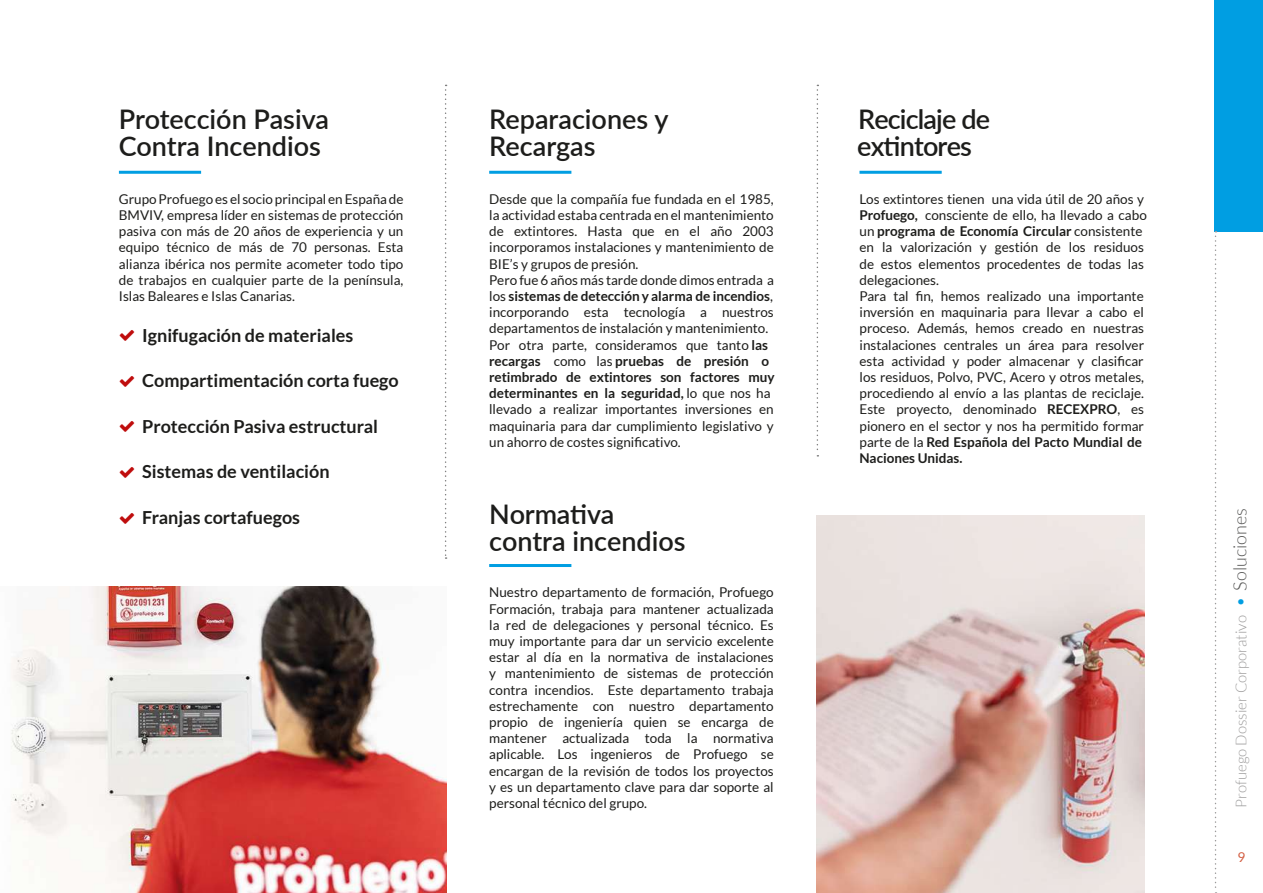
<style>
.page{position:relative;width:1263px;height:893px;background:#fff}
.page>*{position:absolute;margin:0;border:0;box-sizing:border-box;transform-origin:0 0}
.t1{font:600 27px/27px "Lato";letter-spacing:-.005em;color:#1d1d1b}
.t2{font:600 27px "Lato";letter-spacing:-.03em;color:#1d1d1b}
.t3{font:700 18px "Lato";color:#1d1d1b}
.t4{font:300 15px "Lato";color:#9c9b9b}
.t5{font:13.5px/16.2px "Lato";color:#1d1d1b;text-align:justify}
.t6{font:13.5px "Lato";color:#d35f43}
.s1{font-weight:700}
.s2{font-size:18px;color:#009ee2}
.s3{font-size:18px;color:#575756}
</style>
<div class="page">
<div style="left:1215px;top:0;width:48px;height:232px;background:#009ee2"></div>
<svg style="left:1215px;top:231px;width:1px;height:662px"></svg>
<svg style="left:445px;top:85px;width:2px;height:474px"></svg>
<svg style="left:817px;top:85px;width:1px;height:372px"></svg>
<hr style="left:119px;top:171px;width:82px;height:3px;background:#009ee2">
<hr style="left:489px;top:171px;width:82px;height:3px;background:#009ee2">
<hr style="left:859px;top:171px;width:83px;height:3px;background:#009ee2">
<hr style="left:489px;top:564px;width:82px;height:3px;background:#009ee2">
<img style="left:817px;top:516px;width:327px;height:377px">
<img style="left:11px;top:587px;width:435px;height:306px">
<h1 class="t1" style="left:119px;top:104px;width:212px">Protección Pasiva<br>Contra Incendios</h1>
<h1 class="t1" style="left:489px;top:104px;width:181px">Reparaciones y</h1>
<h1 class="t2" style="left:858px;top:99px;width:133px">Reciclaje de</h1>
<h1 class="t1" style="left:489px;top:131px;width:108px">Recargas</h1>
<h1 class="t2" style="left:857px;top:126px;width:116px">extintores</h1>
<p class="t5" style="left:119px;top:191px;width:286px">GrupoProfuego es el socio principal enEspañade BMVIV, empresa líder en sistemas de protección pasiva con más de 20 años de experiencia y un equipo técnico de más de 70 personas. Esta alianza ibérica nos permite acometer todo tipo de trabajos en cualquier parte de la península, Islas Baleares e Islas Canarias.</p>
<p class="t5" style="left:489px;top:191px;width:287px;text-align:left">Desde que la compañía fue fundada en el 1985, la actividad estaba centrada en el mantenimiento de extintores. Hasta que en el año 2003 incorporamos instalaciones y mantenimiento de BIE’s y grupos de presión.<br>Pero fue 6 años más tarde donde dimos entrada a los <span class="s1">sistemas de detección y alarma de incendios</span>, incorporando esta tecnología a nuestros departamentos de instalación y mantenimiento.<br>Por otra parte, consideramos que tanto <span class="s1">las recargas</span> como las <span class="s1">pruebas de presión o retimbrado de extintores son factores muy determinantes en la seguridad,</span> lo que nos ha llevado a realizar importantes inversiones en maquinaria para dar cumplimiento legislativo y un ahorro de costes significativo.</p>
<h2 class="t3" style="left:142px;top:325px;width:213px">Ignifugación de materiales</h2>
<h2 class="t3" style="left:142px;top:370px;width:258px">Compartimentación corta fuego</h2>
<h2 class="t3" style="left:142px;top:416px;width:238px">Protección Pasiva estructural</h2>
<h2 class="t3" style="left:142px;top:462px;width:189px">Sistemas de ventilación</h2>
<h2 class="t3" style="left:142px;top:507px;width:160px">Franjas cortafuegos</h2>
<h1 class="t1" style="left:489px;top:500px;width:198px">Normativa contra incendios</h1>
<p class="t5" style="left:489px;top:584px;width:286px">Nuestro departamento de formación, Profuego Formación, trabaja para mantener actualizada la red de delegaciones y personal técnico. Es muy importante para dar un servicio excelente estar al día en la normativa de instalaciones y mantenimiento de sistemas de protección contra incendios. Este departamento trabaja estrechamente con nuestro departamento propio de ingeniería quien se encarga de mantener actualizada toda la normativa aplicable. Los ingenieros de Profuego se encargan de la revisión de todos los proyectos y es un departamento clave para dar soporte al personal técnico del grupo.</p>
<p class="t5" style="left:859px;top:191px;width:289px;text-align:left">Los extintores tienen una vida útil de 20 años y <span class="s1">Profuego,</span> consciente de ello, ha llevado a cabo un <span class="s1">programa de Economía Circular</span> consistente en la valorización y gestión de los residuos de estos elementos procedentes de todas las delegaciones.<br>Para tal fin, hemos realizado una importante inversión en maquinaria para llevar a cabo el proceso. Además, hemos creado en nuestras instalaciones centrales un área para resolver esta actividad y poder almacenar y clasificar los residuos, Polvo, PVC, Acero y otros metales, procediendo al envío a las plantas de reciclaje.<br>Este proyecto, denominado <span class="s1">RECEXPRO</span>, es pionero en el sector y nos ha permitido formar parte de la <span class="s1">Red Española del Pacto Mundial de Naciones Unidas.</span></p>
<p class="t4" style="left:1233px;top:808px;width:301px;rotate:-90deg">Profuego Dossier Corporativo <span class="s2">•</span> <span class="s3">Soluciones</span></p>
<p class="t6" style="left:1237px;top:849px;width:9px">9</p>
</div>
